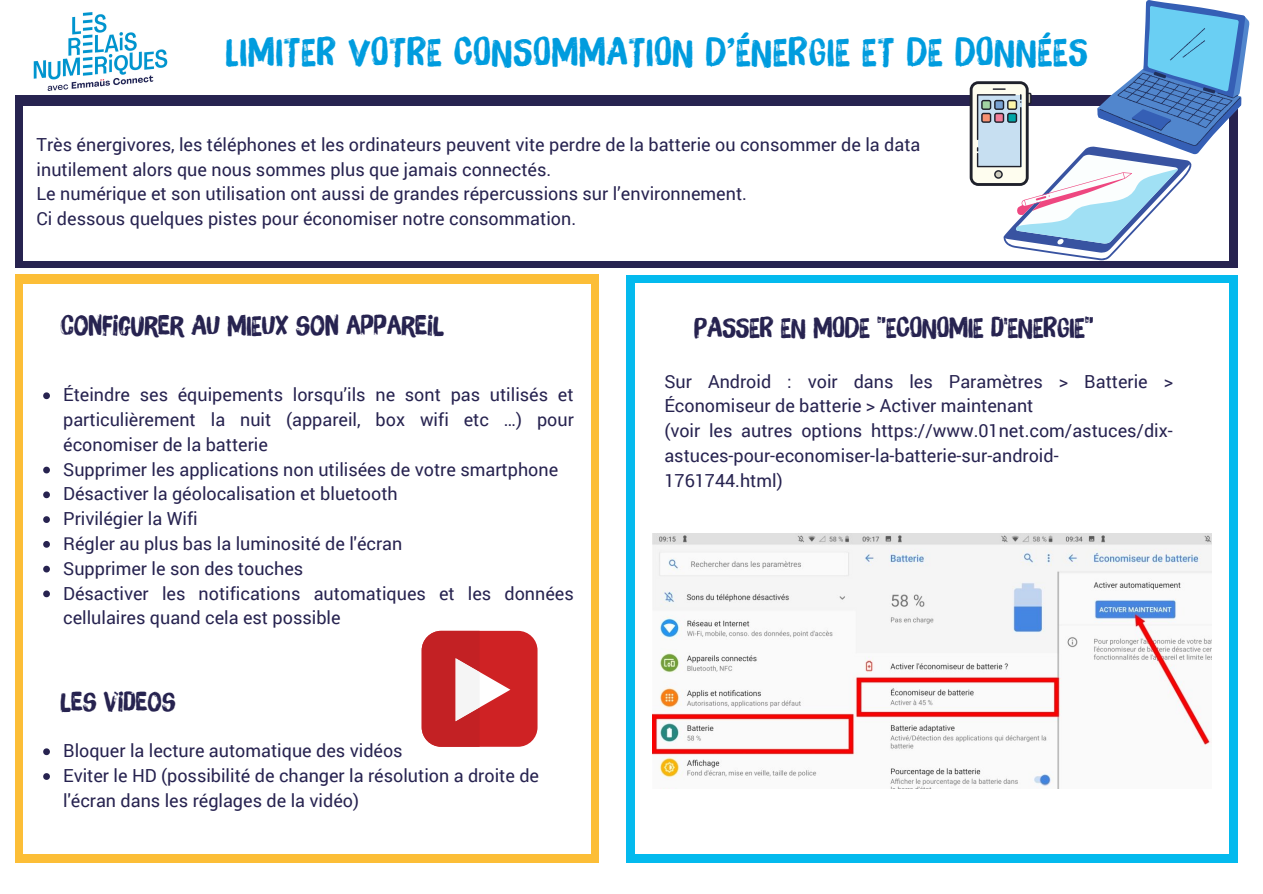
<style>
.page{position:relative;width:1263px;height:894px;background:#fff}
.page>*{position:absolute;margin:0;border:0;box-sizing:border-box;transform-origin:0 0}
.t1{font:37.5px "Brush Up";letter-spacing:.03em;color:#009cde}
.t2{font:27px "Brush Up";color:#272350}
.t3{font:26.1px "Brush Up";color:#272350}
.t4{font:18px/24.8px "Roboto";color:#272350}
</style>
<div class="page">
<div style="left:16px;top:96px;width:1222px;height:172px;background:#272350"></div>
<div style="left:23px;top:106px;width:1206px;height:154px;background:#fff"></div>
<div style="left:15px;top:274px;width:584px;height:588px;background:#fcbe37"></div>
<div style="left:23px;top:284px;width:568px;height:569px;background:#fff"></div>
<div style="left:626px;top:275px;width:612px;height:587px;background:#04baee"></div>
<div style="left:635px;top:283px;width:593px;height:570px;background:#fff"></div>
<img style="left:652px;top:533px;width:559px;height:254px">
<svg style="left:43px;top:392px;width:7px;height:7px"></svg>
<svg style="left:43px;top:466px;width:7px;height:7px"></svg>
<svg style="left:43px;top:491px;width:7px;height:7px"></svg>
<svg style="left:43px;top:516px;width:7px;height:7px"></svg>
<svg style="left:43px;top:541px;width:7px;height:6px"></svg>
<svg style="left:43px;top:565px;width:7px;height:7px"></svg>
<svg style="left:43px;top:590px;width:7px;height:7px"></svg>
<svg style="left:43px;top:748px;width:7px;height:6px"></svg>
<svg style="left:43px;top:773px;width:7px;height:6px"></svg>
<div style="left:422px;top:630px;width:115px;height:116px;background:#cf2224;border-radius:20px"></div>
<svg style="left:422px;top:630px;width:88px;height:116px"></svg>
<svg style="left:970px;top:0;width:279px;height:260px"></svg>
<img style="left:33px;top:12px;width:135px;height:79px">
<p class="t1" style="left:226px;top:35px;width:863px">LIMITER VOTRE CONSOMMATION D’ÉNERGIE ET DE DONNÉES</p>
<p class="t4" style="left:37px;top:131px;width:885px">Très énergivores, les téléphones et les ordinateurs peuvent vite perdre de la batterie ou consommer de la data inutilement alors que nous sommes plus que jamais connectés.</p>
<p class="t4" style="left:37px;top:181px;width:712px">Le numérique et son utilisation ont aussi de grandes répercussions sur l’environnement.</p>
<p class="t4" style="left:37px;top:206px;width:541px">Ci dessous quelques pistes pour économiser notre consommation.</p>
<p class="t2" style="left:60px;top:313px;width:385px">CONFIGURER AU MIEUX SON APPAREIL</p>
<p class="t2" style="left:694px;top:315px;width:401px">PASSER EN MODE "ECONOMIE D'ENERGIE"</p>
<p class="t4" style="left:63px;top:382px;width:512px;text-align:justify">Éteindre ses équipements lorsqu’ils ne sont pas utilisés et particulièrement la nuit (appareil, box wifi etc …) pour économiser de la batterie</p>
<p class="t4" style="left:63px;top:456px;width:496px">Supprimer les applications non utilisées de votre smartphone</p>
<p class="t4" style="left:63px;top:481px;width:336px">Désactiver la géolocalisation et bluetooth</p>
<p class="t4" style="left:63px;top:505px;width:136px">Privilégier la Wifi</p>
<p class="t4" style="left:63px;top:530px;width:341px">Régler au plus bas la luminosité de l'écran</p>
<p class="t4" style="left:63px;top:555px;width:242px">Supprimer le son des touches</p>
<p class="t4" style="left:63px;top:580px;width:512px">Désactiver les notifications automatiques et les données cellulaires quand cela est possible</p>
<p class="t3" style="left:60px;top:690px;width:117px">LES VIDEOS</p>
<p class="t4" style="left:63px;top:737px;width:341px">Bloquer la lecture automatique des vidéos</p>
<p class="t4" style="left:63px;top:762px;width:477px">Eviter le HD (possibilité de changer la résolution a droite de l'écran dans les réglages de la vidéo)</p>
<p class="t4" style="left:664px;top:368px;width:510px">Sur Android : voir dans les Paramètres &gt; Batterie &gt;<br>Économiseur de batterie &gt; Activer maintenant</p>
<p class="t4" style="left:664px;top:417px;width:510px">(voir les autres options https://www.01net.com/astuces/dix&shy;astuces-pour-economiser-la-batterie-sur-android-<br>1761744.html)</p>
</div>
